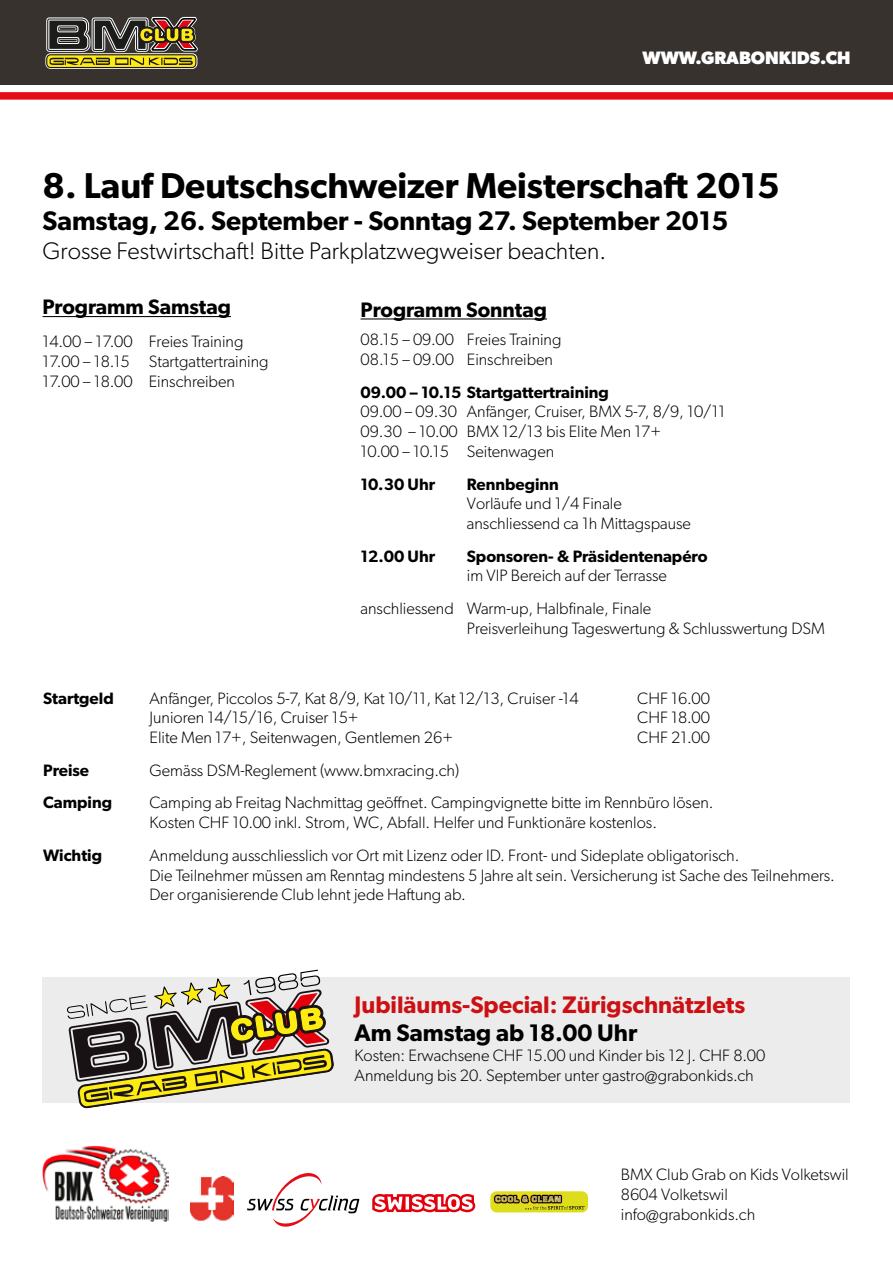
<style>
.page{position:relative;width:893px;height:1263px;background:#fff}
.page>*{position:absolute;margin:0;border:0;box-sizing:border-box;transform-origin:0 0}
.t1{font:600 36px "Gibson";color:#000}
.t2{font:600 27px "Gibson";color:#000}
.t3{font:300 24px "Gibson";color:#000}
.t4{font:600 24px "Gibson";color:#cd1013}
.t5{font:600 24px "Gibson";color:#000}
.t6{font:600 21px "Gibson";color:#000}
.t7{font:700 18px "Gibson";color:#fff}
.t8{font:300 16.5px/19.8px "Gibson";color:#000}
.t9{font:600 16.5px "Gibson";color:#000}
</style>
<div class="page">
<div style="left:0;top:0;width:893px;height:85px;background:#38322f"></div>
<div style="left:45px;top:53px;width:152px;height:16px;border:3px solid #fff;border-radius:4px"></div>
<div style="left:47px;top:55px;width:149px;height:13px;background:#fde913;border-radius:4px"></div>
<div style="left:46px;top:54px;width:150px;height:14px;border:1px solid #1d1719;border-radius:4px"></div>
<svg style="left:45px;top:16px;width:153px;height:49px"></svg>
<div style="left:0;top:92px;width:893px;height:8px;background:#e40d17"></div>
<svg style="left:247px;top:1173px;width:112px;height:54px"></svg>
<div style="left:490px;top:1191px;width:98px;height:21px;background:#dedd1c;border-radius:6px"></div>
<svg style="left:494px;top:1194px;width:90px;height:15px"></svg>
<img style="left:191px;top:1177px;width:43px;height:44px">
<svg style="left:372px;top:1194px;width:103px;height:18px"></svg>
<img style="left:43px;top:1146px;width:125px;height:75px">
<div style="left:43px;top:977px;width:807px;height:125px;background:#ececec"></div>
<hr style="left:43px;top:316px;width:188px;height:1px;background:#000">
<hr style="left:361px;top:318px;width:186px;height:1px;background:#000">
<svg style="left:67px;top:970px;width:267px;height:139px"></svg>
<p class="t7" style="left:642px;top:47px;width:210px">WWW.GRABONKIDS.CH</p>
<h1 class="t1" style="left:43px;top:164px;width:739px">8. Lauf Deutschschweizer Meisterschaft 2015</h1>
<h2 class="t2" style="left:43px;top:205px;width:687px">Samstag, 26. September - Sonntag 27. September 2015</h2>
<h3 class="t3" style="left:43px;top:236px;width:565px">Grosse Festwirtschaft! Bitte Parkplatzwegweiser beachten.</h3>
<p class="t6" style="left:43px;top:295px;width:190px">Programm Samstag</p>
<p class="t8" style="left:43px;top:331px;width:228px">14.00 – 17.00 Freies Training<br>17.00 – 18.15 Startgattertraining<br>17.00 – 18.00 Einschreiben</p>
<p class="t6" style="left:361px;top:297px;width:188px">Programm Sonntag</p>
<p class="t8" style="left:361px;top:329px;width:202px">08.15 – 09.00 Freies Training<br>08.15 – 09.00 Einschreiben</p>
<p class="t9" style="left:361px;top:382px;width:250px">09.00 – 10.15 Startgattertraining</p>
<p class="t8" style="left:361px;top:402px;width:366px">09.00 – 09.30 Anfänger, Cruiser, BMX 5-7, 8/9, 10/11<br>09.30 – 10.00 BMX 12/13 bis Elite Men 17+<br>10.00 – 10.15 Seitenwagen</p>
<p class="t9" style="left:361px;top:474px;width:76px">10.30 Uhr</p>
<p class="t9" style="left:467px;top:474px;width:94px">Rennbeginn</p>
<p class="t8" style="left:467px;top:493px;width:226px">Vorläufe und 1/4 Finale anschliessend ca 1h Mittagspause</p>
<p class="t9" style="left:361px;top:546px;width:76px">12.00 Uhr</p>
<p class="t9" style="left:467px;top:546px;width:242px">Sponsoren- &amp; Präsidentenapéro</p>
<p class="t8" style="left:361px;top:559px;width:308px;line-height:32.5px;text-indent:106px">im VIP Bereich auf der Terrasse anschliessend Warm-up, Halbfinale, Finale</p>
<p class="t8" style="left:467px;top:618px;width:360px">Preisverleihung Tageswertung &amp; Schlusswertung DSM</p>
<p class="t9" style="left:43px;top:688px;width:72px">Startgeld</p>
<p class="t8" style="left:150px;top:688px;width:431px">Anfänger, Piccolos 5-7, Kat 8/9, Kat 10/11, Kat 12/13, Cruiser -14</p>
<p class="t8" style="left:637px;top:688px;width:74px">CHF 16.00</p>
<p class="t8" style="left:150px;top:708px;width:211px">Junioren 14/15/16, Cruiser 15+</p>
<p class="t8" style="left:637px;top:708px;width:74px">CHF 18.00</p>
<p class="t8" style="left:150px;top:727px;width:305px">Elite Men 17+, Seitenwagen, Gentlemen 26+</p>
<p class="t8" style="left:637px;top:727px;width:74px">CHF 21.00</p>
<p class="t9" style="left:43px;top:760px;width:47px">Preise</p>
<p class="t8" style="left:150px;top:760px;width:311px">Gemäss DSM-Reglement (www.bmxracing.ch)</p>
<p class="t9" style="left:43px;top:793px;width:70px">Camping</p>
<p class="t8" style="left:150px;top:793px;width:566px">Camping ab Freitag Nachmittag geöffnet. Campingvignette bitte im Rennbüro lösen.<br>Kosten CHF 10.00 inkl. Strom, WC, Abfall. Helfer und Funktionäre kostenlos.</p>
<p class="t9" style="left:43px;top:845px;width:60px">Wichtig</p>
<p class="t8" style="left:150px;top:845px;width:687px">Anmeldung ausschliesslich vor Ort mit Lizenz oder ID. Front- und Sideplate obligatorisch.<br>Die Teilnehmer müssen am Renntag mindestens 5 Jahre alt sein. Versicherung ist Sache des Teilnehmers.<br>Der organisierende Club lehnt jede Haftung ab.</p>
<h3 class="t4" style="left:355px;top:990px;width:392px">Jubiläums-Special: Zürigschnätzlets</h3>
<h3 class="t5" style="left:355px;top:1019px;width:284px">Am Samstag ab 18.00 Uhr</h3>
<p class="t8" style="left:355px;top:1045px;width:412px">Kosten: Erwachsene CHF 15.00 und Kinder bis 12 J. CHF 8.00<br>Anmeldung bis 20. September unter gastro@grabonkids.ch</p>
<p class="t8" style="left:621px;top:1164px;width:229px">BMX Club Grab on Kids Volketswil<br>8604 Volketswil info@grabonkids.ch</p>
</div>
